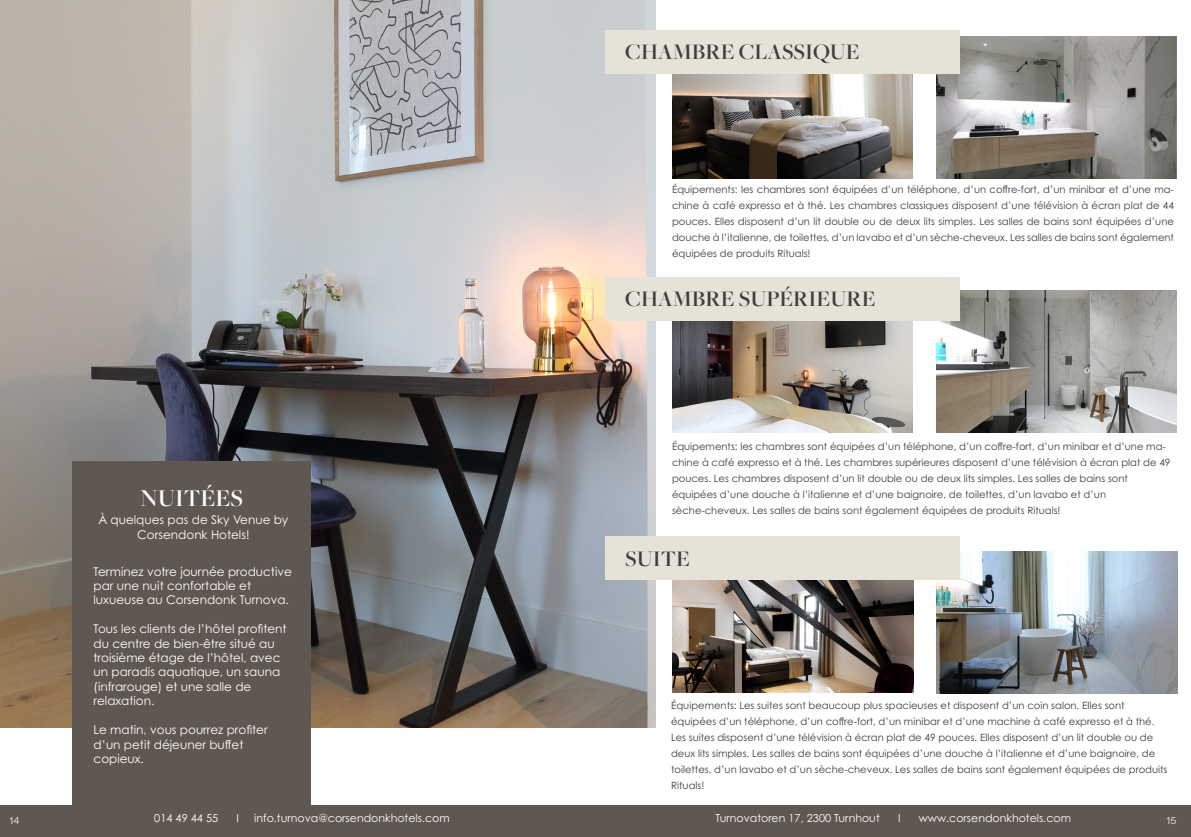
<style>
.page{position:relative;width:1191px;height:837px;background:#fff}
.page>*{position:absolute;margin:0;border:0;box-sizing:border-box;transform-origin:0 0}
.t1{font:600 25px "Freight Big Pro";color:#fff}
.t2{font:600 23px "Freight Big Pro";color:#413d3b}
.t3{font:12px/14.4px "Century Gothic Pro";color:#fff}
.t4{font:12px "Novecentosanswide";color:#fff}
.t5{font:11px "Century Gothic Pro";color:#fff}
.t6{font:10px/16px "Century Gothic Pro";color:#413d3b}
</style>
<div class="page">
<img style="left:0;top:0;width:655px;height:727px">
<div style="left:72px;top:461px;width:239px;height:375px;background:#5f5752"></div>
<div style="left:0;top:805px;width:1191px;height:31px;background:#5f5752"></div>
<img style="left:672px;top:74px;width:240px;height:104px">
<img style="left:936px;top:36px;width:240px;height:142px">
<div style="left:605px;top:30px;width:355px;height:44px;background:#e6e2d8"></div>
<img style="left:672px;top:320px;width:240px;height:112px">
<img style="left:936px;top:290px;width:240px;height:142px">
<div style="left:605px;top:276px;width:355px;height:44px;background:#e6e2d8"></div>
<img style="left:672px;top:580px;width:241px;height:112px">
<img style="left:936px;top:551px;width:241px;height:141px">
<div style="left:605px;top:536px;width:355px;height:44px;background:#e6e2d8"></div>
<h2 class="t2" style="left:625px;top:37px;width:236px">CHAMBRE CLASSIQUE</h2>
<p class="t6" style="left:672px;top:181px;width:503px;text-align:justify">Équipements: les chambres sont équipées d’un téléphone, d’un coffre-fort, d’un minibar et d’une ma&shy;chine à café expresso et à thé. Les chambres classiques disposent d’une télévision à écran plat de 44 pouces. Elles disposent d’un lit double ou de deux lits simples. Les salles de bains sont équipées d’une douche à l’italienne, de toilettes, d’un lavabo et d’un sèche-cheveux. Les salles de bains sont également équipées de produits Rituals!</p>
<h1 class="t1" style="left:141px;top:481px;width:104px">NUITÉES</h1>
<p class="t3" style="left:98px;top:512px;width:191px;text-align:center">À quelques pas de Sky Venue by<br>Corsendonk Hotels!</p>
<p class="t3" style="left:94px;top:563px;width:200px">Terminez votre journée productive par une nuit confortable et luxueuse au Corsendonk Turnova.</p>
<p class="t3" style="left:94px;top:621px;width:195px">Tous les clients de l’hôtel profitent du centre de bien-être situé au troisième étage de l’hôtel, avec un paradis aquatique, un sauna (infrarouge) et une salle de relaxation.</p>
<p class="t3" style="left:94px;top:722px;width:176px">Le matin, vous pourrez profiter d’un petit déjeuner buffet copieux.</p>
<h2 class="t2" style="left:625px;top:284px;width:252px">CHAMBRE SUPÉRIEURE</h2>
<p class="t6" style="left:672px;top:437px;width:500px">Équipements: les chambres sont équipées d’un téléphone, d’un coffre-fort, d’un minibar et d’une ma&shy;chine à café expresso et à thé. Les chambres supérieures disposent d’une télévision à écran plat de 49 pouces. Les chambres disposent d’un lit double ou de deux lits simples. Les salles de bains sont équipées d’une douche à l’italienne et d’une baignoire, de toilettes, d’un lavabo et d’un sèche-cheveux. Les salles de bains sont également équipées de produits Rituals!</p>
<h2 class="t2" style="left:625px;top:543px;width:66px">SUITE</h2>
<p class="t6" style="left:671px;top:697px;width:498px">Équipements: Les suites sont beaucoup plus spacieuses et disposent d’un coin salon. Elles sont équipées d’un téléphone, d’un coffre-fort, d’un minibar et d’une machine à café expresso et à thé.<br>Les suites disposent d’une télévision à écran plat de 49 pouces. Elles disposent d’un lit double ou de deux lits simples. Les salles de bains sont équipées d’une douche à l’italienne et d’une baignoire, de toilettes, d’un lavabo et d’un sèche-cheveux. Les salles de bains sont également équipées de produits Rituals!</p>
<p class="t4" style="left:10px;top:812px;width:12px">14</p>
<p class="t5" style="left:154px;top:811px;width:65px">014 49 44 55</p>
<p class="t5" style="left:237px;top:811px;width:4px">I</p>
<p class="t5" style="left:254px;top:811px;width:197px">info.turnova@corsendonkhotels.com</p>
<p class="t5" style="left:715px;top:811px;width:166px">Turnovatoren 17, 2300 Turnhout</p>
<p class="t5" style="left:898px;top:811px;width:4px">I</p>
<p class="t5" style="left:918px;top:811px;width:154px">www.corsendonkhotels.com</p>
<p class="t4" style="left:1166px;top:812px;width:11px">15</p>
</div>
